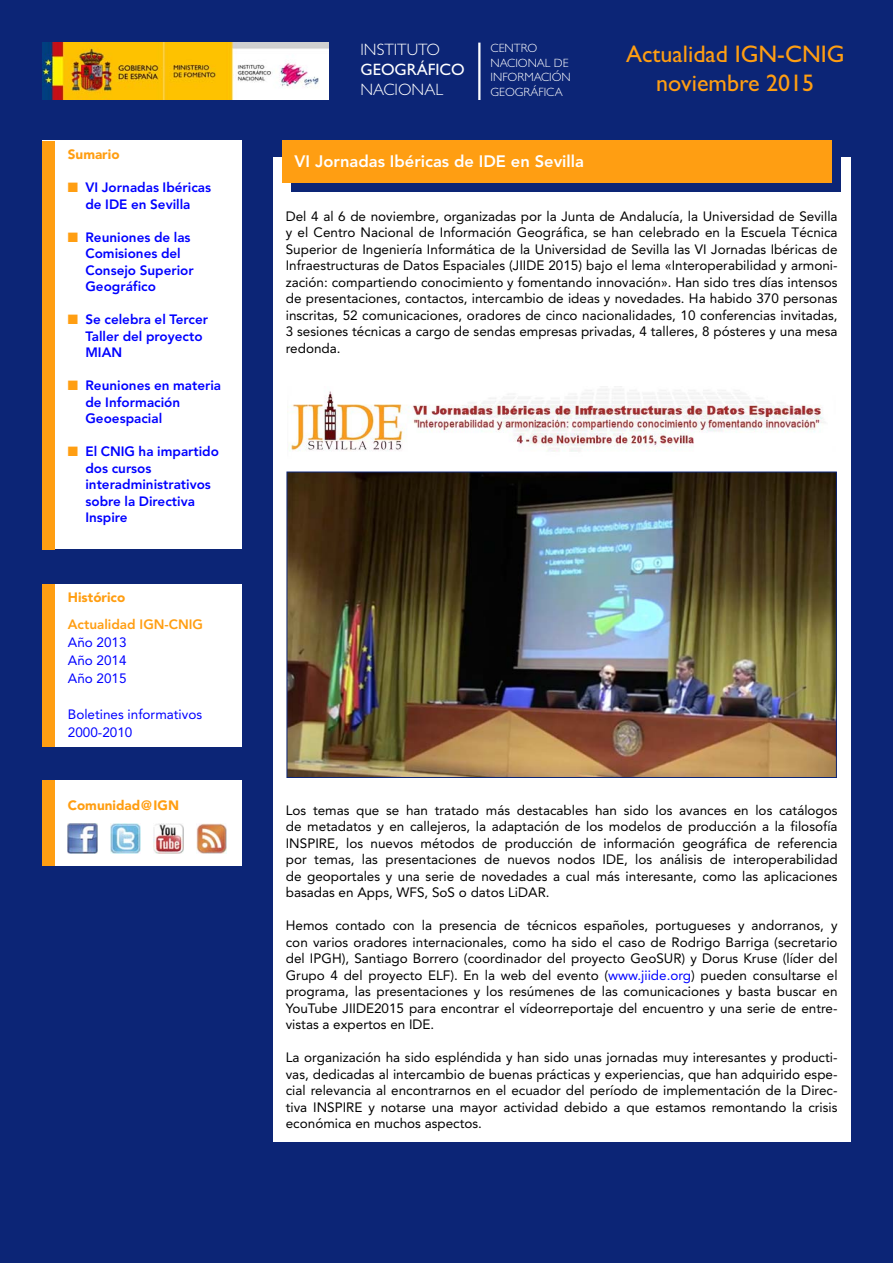
<style>
.page{position:relative;width:893px;height:1263px;background:#0c2576}
.page>*{position:absolute;margin:0;border:0;box-sizing:border-box;transform-origin:0 0}
.t1{font:24px/28.8px "Gill Sans";color:#ff9e12;text-align:center}
.t2{font:800 16.5px "Avenir";color:#fff}
.t3{font:300 16.5px "Gill Sans";color:#fff}
.t4{font:16.5px "Gill Sans";color:#fff}
.t5{font:13.5px/16.5px "Avenir";color:#000;text-align:justify}
.t6{font:800 13.5px/16.5px "Avenir";color:#00f}
.t7{font:13.5px/18px "Avenir";color:#00f;text-align:justify}
.t8{font:900 13.5px "Avenir";color:#ff9e12}
.t9{font:800 13.5px "Avenir";color:#ff9e12}
.t10{font:300 12px/14.4px "Gill Sans";color:#fff}
.s1{color:#ff9e12}
.s2{color:#00f}
</style>
<div class="page">
<img style="left:42px;top:43px;width:287px;height:57px">
<hr style="left:478px;top:43px;width:2px;height:57px;background:#fff">
<div style="left:273px;top:157px;width:577px;height:985px;background:#fff"></div>
<div style="left:42px;top:140px;width:200px;height:409px;background:#fff"></div>
<div style="left:42px;top:141px;width:13px;height:408px;background:#ff9e12"></div>
<div style="left:42px;top:584px;width:200px;height:162px;background:#fff"></div>
<div style="left:42px;top:584px;width:13px;height:162px;background:#ff9e12"></div>
<div style="left:42px;top:781px;width:200px;height:85px;background:#fff"></div>
<div style="left:42px;top:781px;width:13px;height:85px;background:#ff9e12"></div>
<img style="left:67px;top:824px;width:31px;height:29px">
<img style="left:111px;top:824px;width:30px;height:29px">
<img style="left:153px;top:824px;width:30px;height:29px">
<img style="left:196px;top:824px;width:30px;height:29px">
<div style="left:291px;top:149px;width:550px;height:43px;background:#0c2576"></div>
<div style="left:282px;top:140px;width:550px;height:43px;background:#ff9e12"></div>
<img style="left:289px;top:474px;width:546px;height:302px">
<div style="left:287px;top:472px;width:550px;height:306px;border:1px solid #0c2576"></div>
<img style="left:287px;top:389px;width:537px;height:63px">
<p class="t8" style="left:68px;top:149px;width:53px">Sumario</p>
<p class="t6" style="left:68px;top:180px;width:145px;text-align:center"><span class="s1">■</span> VI Jornadas Ibéricas de IDE en Sevilla</p>
<p class="t6" style="left:85px;top:230px;width:110px;text-indent:-18px"><span class="s1">■</span> Reuniones de las<br>Comisiones del<br>Consejo Superior<br>Geográfico</p>
<p class="t6" style="left:85px;top:312px;width:124px;text-indent:-18px"><span class="s1">■</span> Se celebra el Tercer<br>Taller del proyecto<br>MIAN</p>
<p class="t6" style="left:85px;top:378px;width:137px;text-indent:-18px"><span class="s1">■</span> Reuniones en materia de Información<br>Geoespacial</p>
<p class="t6" style="left:85px;top:444px;width:135px;text-indent:-18px"><span class="s1">■</span> El CNIG ha impartido dos cursos interadministrativos sobre la Directiva<br>Inspire</p>
<p class="t8" style="left:68px;top:592px;width:59px">Histórico</p>
<p class="t9" style="left:68px;top:619px;width:137px">Actualidad IGN-CNIG</p>
<p class="t7" style="left:68px;top:635px;width:60px">Año 2013<br>Año 2014<br>Año 2015</p>
<p class="t7" style="left:68px;top:707px;width:136px">Boletines informativos<br>2000-2010</p>
<p class="t8" style="left:68px;top:799px;width:113px">Comunidad@IGN</p>
<p class="t3" style="left:360px;top:44px;width:81px">INSTITUTO</p>
<p class="t4" style="left:360px;top:64px;width:106px">GEOGRÁFICO</p>
<p class="t3" style="left:360px;top:84px;width:84px">NACIONAL</p>
<p class="t10" style="left:490px;top:43px;width:82px">CENTRO<br>NACIONAL DE<br>INFORMACIÓN<br>GEOGRÁFICA</p>
<p class="t2" style="left:295px;top:155px;width:291px">VI Jornadas Ibéricas de IDE en Sevilla</p>
<h1 class="t1" style="left:626px;top:43px;width:220px">Actualidad IGN-CNIG noviembre 2015</h1>
<p class="t5" style="left:286px;top:209px;width:553px">Del 4 al 6 de noviembre, organizadas por la Junta de Andalucía, la Universidad de Sevilla y el Centro Nacional de Información Geográfica, se han celebrado en la Escuela Técnica Superior de Ingeniería Informática de la Universidad de Sevilla las VI Jornadas Ibéricas de Infraestructuras de Datos Espaciales (JIIDE 2015) bajo el lema «Interoperabilidad y armoni&shy;zación: compartiendo conocimiento y fomentando innovación». Han sido tres días intensos de presentaciones, contactos, intercambio de ideas y novedades. Ha habido 370 personas inscritas, 52 comunicaciones, oradores de cinco nacionalidades, 10 conferencias invitadas, 3 sesiones técnicas a cargo de sendas empresas privadas, 4 talleres, 8 pósteres y una mesa redonda.</p>
<p class="t5" style="left:286px;top:803px;width:553px">Los temas que se han tratado más destacables han sido los avances en los catálogos de metadatos y en callejeros, la adaptación de los modelos de producción a la filosofía INSPIRE, los nuevos métodos de producción de información geográfica de referencia por temas, las presentaciones de nuevos nodos IDE, los análisis de interoperabilidad de geoportales y una serie de novedades a cual más interesante, como las aplicaciones basadas en Apps, WFS, SoS o datos LiDAR.</p>
<p class="t5" style="left:286px;top:918px;width:553px">Hemos contado con la presencia de técnicos españoles, portugueses y andorranos, y con varios oradores internacionales, como ha sido el caso de Rodrigo Barriga (secretario del IPGH), Santiago Borrero (coordinador del proyecto GeoSUR) y Dorus Kruse (líder del Grupo 4 del proyecto ELF). En la web del evento (<span class="s2">www.jiide.org</span>) pueden consultarse el programa, las presentaciones y los resúmenes de las comunicaciones y basta buscar en YouTube JIIDE2015 para encontrar el vídeorreportaje del encuentro y una serie de entre&shy;vistas a expertos en IDE.</p>
<p class="t5" style="left:286px;top:1050px;width:553px">La organización ha sido espléndida y han sido unas jornadas muy interesantes y producti&shy;vas, dedicadas al intercambio de buenas prácticas y experiencias, que han adquirido espe&shy;cial relevancia al encontrarnos en el ecuador del período de implementación de la Direc&shy;tiva INSPIRE y notarse una mayor actividad debido a que estamos remontando la crisis económica en muchos aspectos.</p>
</div>
